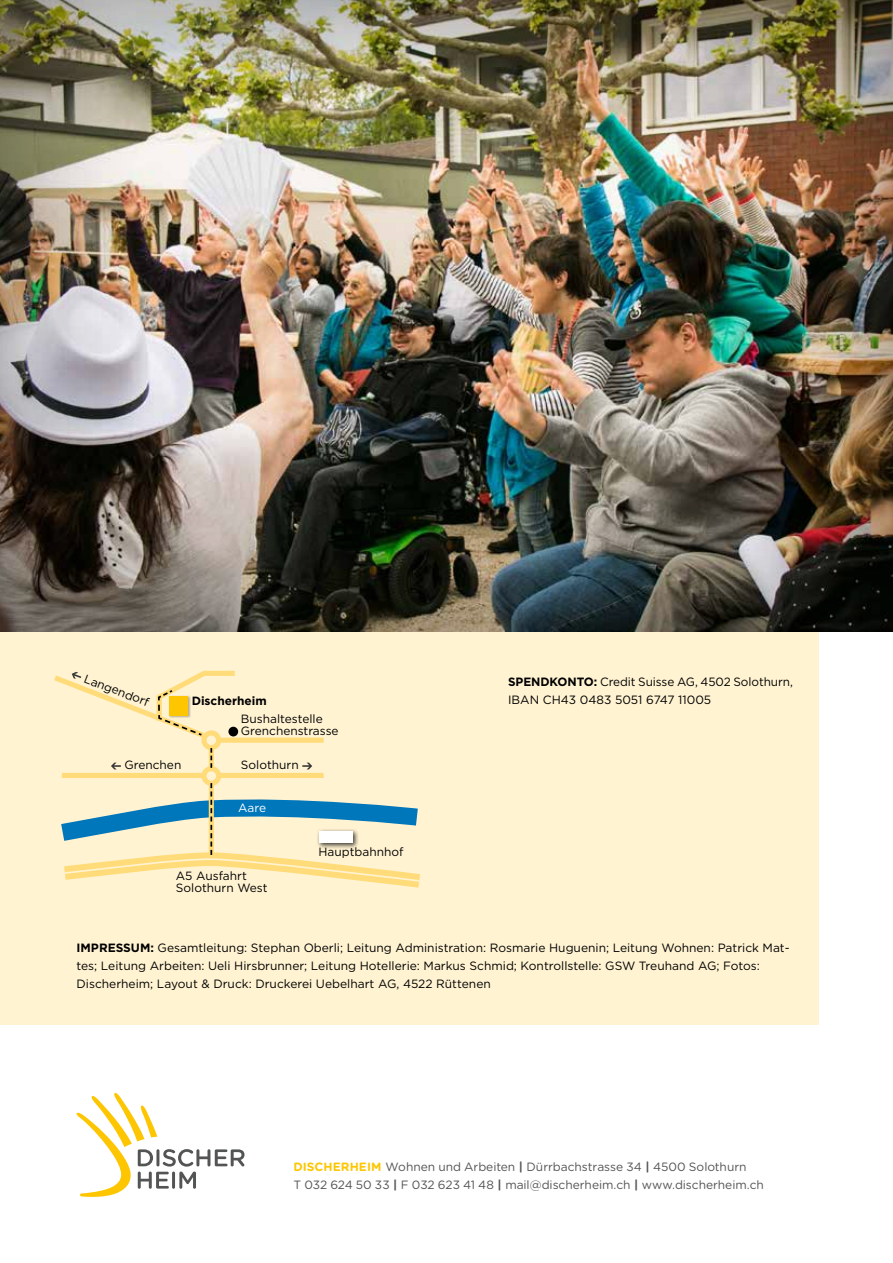
<style>
.page{position:relative;width:893px;height:1263px;background:#fff}
.page>*{position:absolute;margin:0;border:0;box-sizing:border-box;transform-origin:0 0}
.t1{font:12px/18px "Gotham";color:#000}
.t2{font:12px/18px "Gotham Rounded";letter-spacing:-.005em;color:#535454}
.t3{font:700 12px "Gotham";color:#000}
.t4{font:12px "Gotham";color:#fff}
.s1{font-weight:700}
.s2{font-weight:700;color:#fdc600}
</style>
<div class="page">
<div style="left:0;top:631px;width:819px;height:394px;background:#fff3d2"></div>
<div style="left:0;top:0;width:893px;height:632px;background:#000;opacity:.5"></div>
<svg style="left:111px;top:763px;width:10px;height:6px"></svg>
<svg style="left:302px;top:763px;width:10px;height:6px"></svg>
<svg style="left:209px;top:750px;width:5px;height:16px"></svg>
<div style="left:62px;top:773px;width:144px;height:5px;background:#ffdc79"></div>
<div style="left:220px;top:773px;width:104px;height:5px;background:#ffdc79"></div>
<div style="left:217px;top:738px;width:107px;height:5px;background:#ffdc79"></div>
<div style="left:201px;top:766px;width:20px;height:20px;border:5px solid #ffdc79;border-radius:50%"></div>
<div style="left:201px;top:730px;width:20px;height:20px;border:5px solid #ffdc79;border-radius:50%"></div>
<svg style="left:54px;top:670px;width:186px;height:72px"></svg>
<svg style="left:210px;top:748px;width:2px;height:20px"></svg>
<svg style="left:61px;top:783px;width:359px;height:105px"></svg>
<svg style="left:77px;top:1093px;width:167px;height:104px"></svg>
<p class="t1" style="left:88px;top:669px;width:70px;rotate:21deg">Langendorf</p>
<p class="t1" style="left:124px;top:756px;width:58px">Grenchen</p>
<p class="t3" style="left:192px;top:692px;width:77px">Discherheim</p>
<p class="t1" style="left:241px;top:712px;width:99px;line-height:12px">Bushaltestelle<br>Grenchenstrasse</p>
<p class="t1" style="left:241px;top:756px;width:59px">Solothurn</p>
<p class="t4" style="left:238px;top:800px;width:29px">Aare</p>
<p class="t1" style="left:318px;top:843px;width:87px">Hauptbahnhof</p>
<p class="t1" style="left:176px;top:869px;width:93px;line-height:12px">A5 Ausfahrt<br>Solothurn West</p>
<p class="t1" style="left:508px;top:672px;width:286px"><span class="s1">SPENDKONTO:</span> Credit Suisse AG, 4502 Solothurn,<br>IBAN CH43 0483 5051 6747 11005</p>
<p class="t1" style="left:77px;top:939px;width:715px"><span class="s1">IMPRESSUM:</span> Gesamtleitung: Stephan Oberli; Leitung Administration: Rosmarie Huguenin; Leitung Wohnen: Patrick Mat&shy;tes; Leitung Arbeiten: Ueli Hirsbrunner; Leitung Hotellerie: Markus Schmid; Kontrollstelle: GSW Treuhand AG; Fotos:<br>Discherheim; Layout &amp; Druck: Druckerei Uebelhart AG, 4522 Rüttenen</p>
<p class="t2" style="left:293px;top:1157px;width:472px"><span class="s2">DISCHERHEIM</span> Wohnen und Arbeiten <span class="s1">|</span> Dürrbachstrasse 34 <span class="s1">|</span> 4500 Solothurn<br>T 032 624 50 33 <span class="s1">|</span> F 032 623 41 48 <span class="s1">|</span> mail@discherheim.ch <span class="s1">|</span> www.discherheim.ch</p>
</div>
